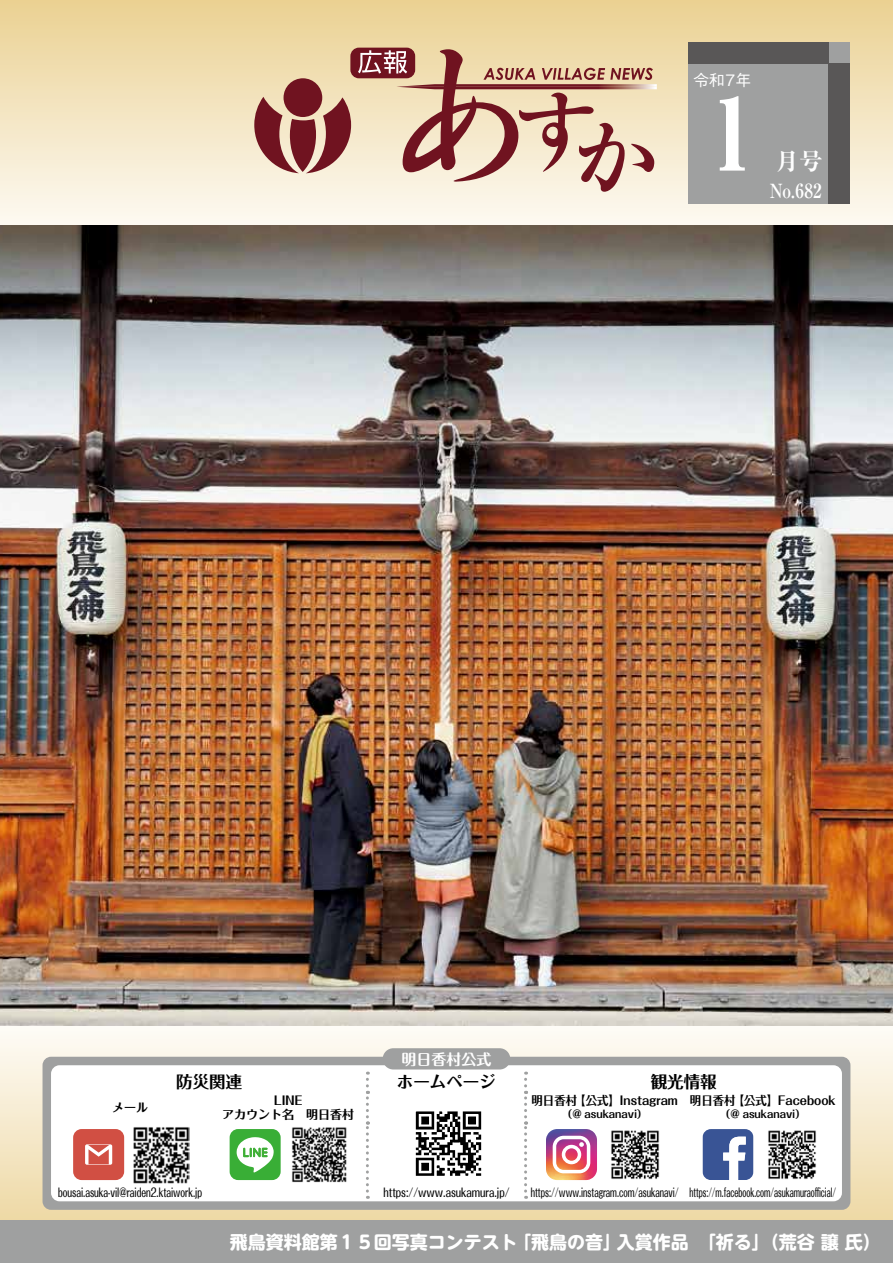
<style>
.page{position:relative;width:893px;height:1263px;background:#fff}
.page>*{position:absolute;margin:0;border:0;box-sizing:border-box;transform-origin:0 0}
.t1{font:900 96px "Ryumin Pro";color:#fff;scale:.75 1}
.t2{font:700 expanded 23.4px "Ryumin Pro";color:#fff}
.t3{font:700 19.5px "Ryumin Pro";color:#fff;scale:.88 1}
.t4{font:700 18px "UD Shin M Go Pr 6 N";color:#fff}
.t5{font:700 16.5px "Folk Pro";color:#000}
.t6{font:500 15.75px "Gothic BBB Pro";color:#fff}
.t7{font:700 15px "Maru Fo Pro";color:#fff}
.t8{font:500 12px "Folk Pro";color:#000;scale:.65 1}
.t9{font:500 12px "Folk Pro";color:#000;scale:.7 1}
.t10{font:700 12px "Folk Pro";color:#000;scale:.95 1}
.t11{font:500 12px "Folk Pro";color:#000;scale:.8 1}
.t12{font:700 12px/14.4px "Folk Pro";color:#000;text-align:center}
.t13{font:700 10.5px "Folk Pro";color:#000;scale:.95 1}
</style>
<div class="page">
<svg style="left:0;top:0;width:893px;height:225px;background:#f3e3bf"></svg>
<svg style="left:0;top:1032px;width:893px;height:188px"></svg>
<div style="left:0;top:1220px;width:893px;height:43px;background:#9fa0a0"></div>
<img style="left:0;top:225px;width:893px;height:801px">
<div style="left:43px;top:1057px;width:807px;height:153px;background:#9fa0a0;border-radius:9px"></div>
<div style="left:51px;top:1065px;width:791px;height:136px;background:#fff;border-radius:9px"></div>
<div style="left:383px;top:1048px;width:127px;height:21px;background:#9fa0a0;border-radius:11px"></div>
<div style="left:688px;top:43px;width:162px;height:161px;background:#9fa0a0"></div>
<div style="left:688px;top:43px;width:141px;height:21px;background:#595757"></div>
<div style="left:829px;top:64px;width:21px;height:140px;background:#595757"></div>
<div style="left:283px;top:78px;width:39px;height:39px;background:#701320;border-radius:50%"></div>
<svg style="left:254px;top:97px;width:97px;height:76px;background:#a46663"></svg>
<div style="left:350px;top:48px;width:65px;height:30px;background:#701320;border-radius:9px"></div>
<svg style="left:358px;top:49px;width:299px;height:143px;background:#d5b5a0"></svg>
<svg style="left:366px;top:1071px;width:3px;height:128px"></svg>
<svg style="left:524px;top:1071px;width:3px;height:128px"></svg>
<svg style="left:702px;top:1129px;width:51px;height:51px"></svg>
<img style="left:768px;top:1130px;width:48px;height:49px">
<svg style="left:230px;top:1129px;width:51px;height:51px"></svg>
<img style="left:292px;top:1127px;width:55px;height:56px">
<svg style="left:546px;top:1129px;width:51px;height:51px"></svg>
<img style="left:611px;top:1130px;width:49px;height:49px">
<svg style="left:73px;top:1129px;width:51px;height:51px;background:#d66359"></svg>
<img style="left:133px;top:1127px;width:57px;height:57px">
<img style="left:415px;top:1111px;width:67px;height:65px">
<h3 class="t6" style="left:693px;top:68px;width:59px">令和７年</h3>
<h1 class="t1" style="left:714px;top:58px;width:49px">1</h1>
<h2 class="t2" style="left:776px;top:143px;width:48px">月号</h2>
<h3 class="t3" style="left:770px;top:176px;width:60px">No.682</h3>
<p class="t7" style="left:401px;top:1047px;width:91px">明日香村公式</p>
<h3 class="t5" style="left:176px;top:1068px;width:67px">防災関連</h3>
<h3 class="t5" style="left:397px;top:1068px;width:100px">ホームページ</h3>
<h3 class="t5" style="left:651px;top:1068px;width:67px">観光情報</h3>
<p class="t12" style="left:112px;top:1099px;width:37px">メール</p>
<p class="t12" style="left:222px;top:1092px;width:133px">LINE<br>アカウント名　明日香村</p>
<p class="t10" style="left:532px;top:1090px;width:155px">明日香村【公式】Instagram</p>
<p class="t13" style="left:562px;top:1105px;width:91px">（＠ asukanavi）</p>
<p class="t10" style="left:690px;top:1090px;width:155px">明日香村【公式】Facebook</p>
<p class="t13" style="left:720px;top:1105px;width:91px">（＠ asukanavi）</p>
<p class="t9" style="left:58px;top:1183px;width:207px">bousai.asuka-vil@raiden2.ktaiwork.jp</p>
<p class="t11" style="left:383px;top:1183px;width:159px">https://www.asukamura.jp/</p>
<p class="t8" style="left:531px;top:1183px;width:471px">https://www.instagram.com/asukanavi/ https://m.facebook.com/asukamuraofficial/</p>
<h3 class="t4" style="left:230px;top:1226px;width:652px">飛鳥資料館第１５回写真コンテスト「飛鳥の音」入賞作品　「祈る」（荒谷 譲 氏）</h3>
</div>
